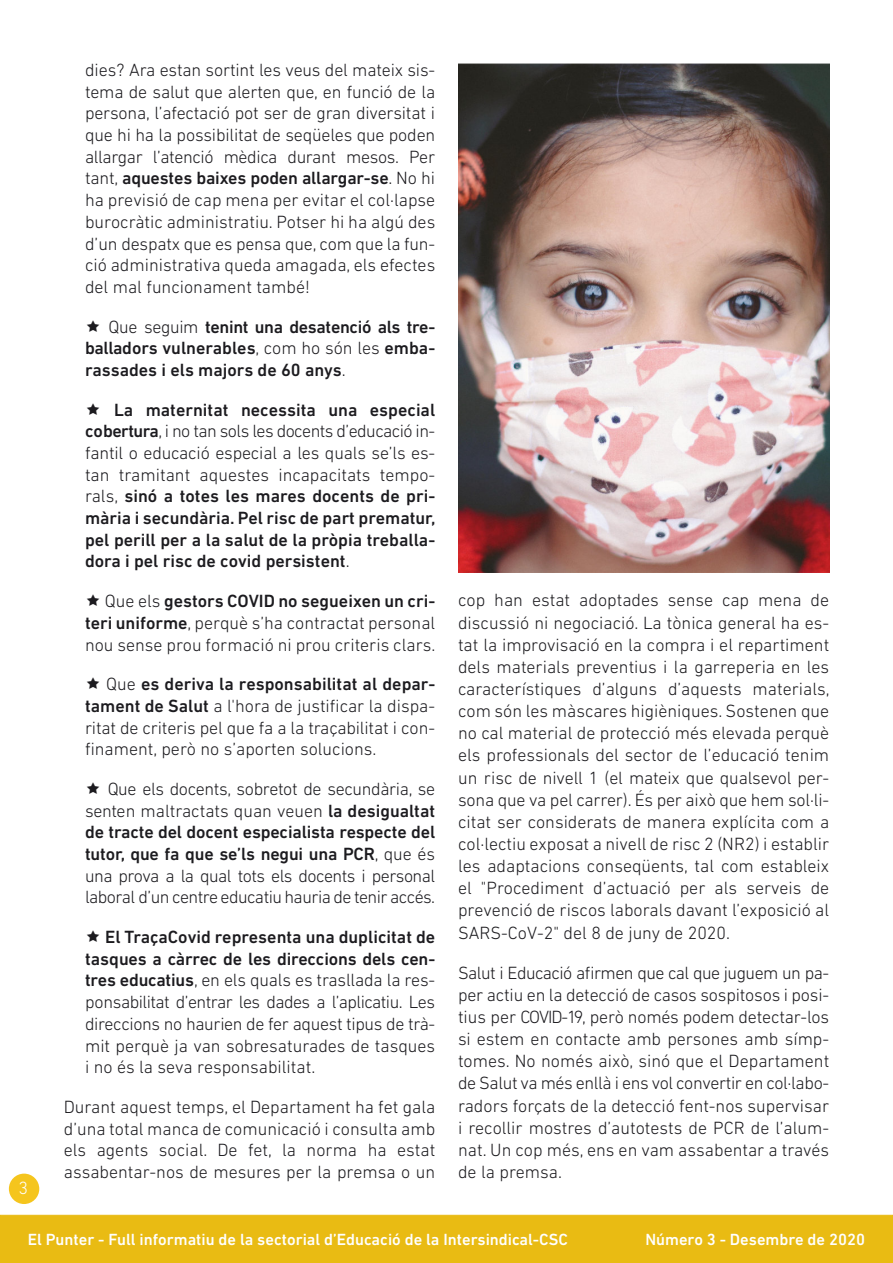
<style>
.page{position:relative;width:893px;height:1263px;background:#fff}
.page>*{position:absolute;margin:0;border:0;box-sizing:border-box;transform-origin:0 0}
.t1{font:300 18px/21.8px "DIN Next LT Pro";color:#1c1b1f;text-align:justify}
.t2{font:500 18px/21.8px "DIN Next LT Pro";color:#1c1b1f;text-align:justify}
.t3{font:300 18px "DIN Next LT Pro";color:#fff}
.t4{font:500 16.5px "DIN Next LT Pro";color:#fff}
.s1{font-weight:500}
.s2{font-weight:300}
</style>
<div class="page">
<div style="left:0;top:1215px;width:893px;height:48px;background:#e9bb13;border:1px solid #e9bb13"></div>
<div style="left:9px;top:1173px;width:30px;height:31px;background:#f5c51d;border-radius:50%"></div>
<img style="left:458px;top:64px;width:371px;height:509px">
<p class="t3" style="left:18px;top:1180px;width:11px">3</p>
<p class="t1" style="left:85px;top:61px;width:352px">dies? Ara estan sortint les veus del mateix sis&shy;tema de salut que alerten que, en funció de la persona, l’afectació pot ser de gran diversitat i que hi ha la possibilitat de seqüeles que poden allargar l’atenció mèdica durant mesos. Per tant, <span class="s1">aquestes baixes poden allargar-se</span>. No hi ha previsió de cap mena per evitar el col·lapse burocràtic administratiu. Potser hi ha algú des d’un despatx que es pensa que, com que la fun&shy;ció administrativa queda amagada, els efectes del mal funcionament també!</p>
<p class="t2" style="left:85px;top:317px;width:352px">★ <span class="s2">Que seguim</span> tenint una desatenció als tre&shy;balladors vulnerables<span class="s2">, com ho són les</span> emba&shy;rassades i els majors de 60 anys<span class="s2">.</span></p>
<p class="t2" style="left:85px;top:400px;width:352px">★ La maternitat necessita una especial cobertura<span class="s2">, i no tan sols les docents d’educació in&shy;fantil o educació especial a les quals se’ls es&shy;tan tramitant aquestes incapacitats tempo&shy;rals,</span> sinó a totes les mares docents de pri&shy;mària i secundària. Pel risc de part prematur, pel perill per a la salut de la pròpia treballa&shy;dora i pel risc de covid persistent<span class="s2">.</span></p>
<p class="t1" style="left:85px;top:592px;width:352px">★ Que els <span class="s1">gestors COVID no segueixen un cri&shy;teri uniforme</span>, perquè s’ha contractat personal nou sense prou formació ni prou criteris clars.</p>
<p class="t1" style="left:85px;top:675px;width:352px">★ Que <span class="s1">es deriva la responsabilitat al depar&shy;tament de Salut</span> a l'hora de justificar la dispa&shy;ritat de criteris pel que fa a la traçabilitat i con&shy;finament, però no s’aporten solucions.</p>
<p class="t1" style="left:85px;top:779px;width:352px">★ Que els docents, sobretot de secundària, se senten maltractats quan veuen <span class="s1">la desigualtat de tracte del docent especialista respecte del tutor, que fa que se’ls negui una PCR</span>, que és una prova a la qual tots els docents i personal laboral d’un centre educatiu hauria de tenir accés.</p>
<p class="t1" style="left:85px;top:928px;width:352px">★ <span class="s1">El TraçaCovid representa una duplicitat de tasques a càrrec de les direccions dels cen&shy;tres educatius</span>, en els quals es trasllada la res&shy;ponsabilitat d’entrar les dades a l’aplicatiu. Les direccions no haurien de fer aquest tipus de trà&shy;mit perquè ja van sobresaturades de tasques i no és la seva responsabilitat.</p>
<p class="t1" style="left:64px;top:1097px;width:373px">Durant aquest temps, el Departament ha fet gala d’una total manca de comunicació i consulta amb els agents social. De fet, la norma ha estat assabentar-nos de mesures per la premsa o un</p>
<p class="t1" style="left:458px;top:591px;width:373px;line-height:22.2px">cop han estat adoptades sense cap mena de discussió ni negociació. La tònica general ha es&shy;tat la improvisació en la compra i el repartiment dels materials preventius i la garreperia en les característiques d’alguns d’aquests materials, com són les màscares higièniques. Sostenen que no cal material de protecció més elevada perquè els professionals del sector de l’educació tenim un risc de nivell 1 (el mateix que qualsevol per&shy;sona que va pel carrer). És per això que hem sol·li&shy;citat ser considerats de manera explícita com a col·lectiu exposat a nivell de risc 2 (NR2) i establir les adaptacions conseqüents, tal com estableix el "Procediment d’actuació per als serveis de prevenció de riscos laborals davant l’exposició al SARS-CoV-2" del 8 de juny de 2020.</p>
<p class="t1" style="left:458px;top:963px;width:373px;line-height:22.2px">Salut i Educació afirmen que cal que juguem un pa&shy;per actiu en la detecció de casos sospitosos i posi&shy;tius per COVID-19, però només podem detectar-los si estem en contacte amb persones amb símp&shy;tomes. No només això, sinó que el Departament de Salut va més enllà i ens vol convertir en col·labo&shy;radors forçats de la detecció fent-nos supervisar i recollir mostres d’autotests de PCR de l’alum&shy;nat. Un cop més, ens en vam assabentar a través de la premsa.</p>
<p class="t4" style="left:28px;top:1232px;width:542px">El Punter - Full informatiu de la sectorial d’Educació de la Intersindical-CSC</p>
<p class="t4" style="left:645px;top:1232px;width:221px">Número 3 - Desembre de 2020</p>
</div>
